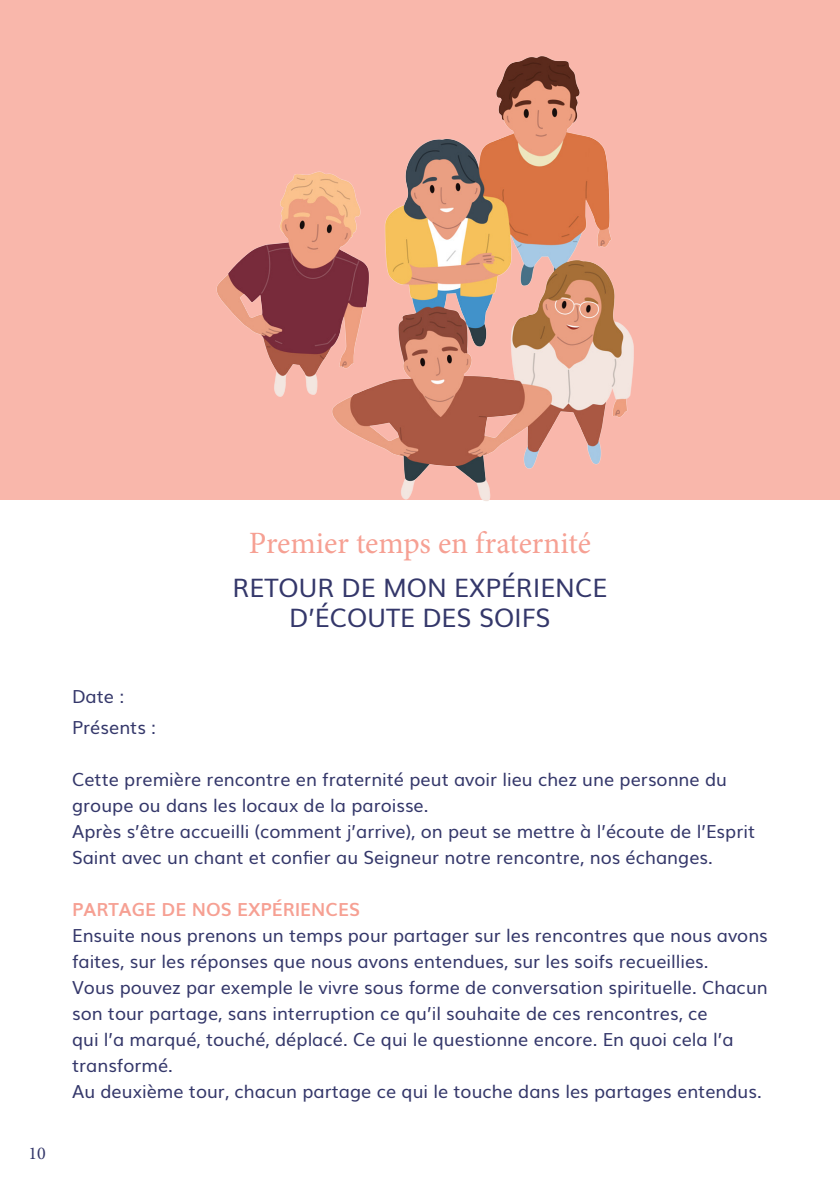
<style>
.page{position:relative;width:840px;height:1191px;background:#fff}
.page>*{position:absolute;margin:0;border:0;box-sizing:border-box;transform-origin:0 0}
.t1{font:31px "Minion Pro";color:#f6a093}
.t2{font:25.4px/30.4px "Muli";color:#34376a;text-align:center}
.t3{font:18px/26px "Muli";color:#34376a}
.t4{font:700 18px "Muli";color:#f6a093}
.t5{font:18px "Minion Pro";color:#34376a}
</style>
<div class="page">
<div style="left:0;top:0;width:839px;height:499px;background:#f9b7ab"></div>
<img style="left:195px;top:56px;width:449px;height:445px">
<p class="t5" style="left:28px;top:1140px;width:19px">10</p>
<p class="t1" style="left:249px;top:522px;width:343px">Premier temps en fraternité</p>
<p class="t2" style="left:232px;top:570px;width:376px">RETOUR DE MON EXPÉRIENCE<br>D’ÉCOUTE DES SOIFS</p>
<p class="t3" style="left:72px;top:681px;width:54px">Date :</p>
<p class="t3" style="left:72px;top:713px;width:85px">Présents :</p>
<p class="t3" style="left:72px;top:765px;width:656px">Cette première rencontre en fraternité peut avoir lieu chez une personne du groupe ou dans les locaux de la paroisse.</p>
<p class="t3" style="left:72px;top:817px;width:684px">Après s’être accueilli (comment j’arrive), on peut se mettre à l’écoute de l’Esprit<br>Saint avec un chant et confier au Seigneur notre rencontre, nos échanges.</p>
<p class="t4" style="left:72px;top:895px;width:289px">PARTAGE DE NOS EXPÉRIENCES</p>
<p class="t3" style="left:72px;top:921px;width:697px">Ensuite nous prenons un temps pour partager sur les rencontres que nous avons faites, sur les réponses que nous avons entendues, sur les soifs recueillies.</p>
<p class="t3" style="left:72px;top:973px;width:696px">Vous pouvez par exemple le vivre sous forme de conversation spirituelle. Chacun son tour partage, sans interruption ce qu’il souhaite de ces rencontres, ce<br>qui l’a marqué, touché, déplacé. Ce qui le questionne encore. En quoi cela l’a transformé.</p>
<p class="t3" style="left:72px;top:1077px;width:691px">Au deuxième tour, chacun partage ce qui le touche dans les partages entendus.</p>
</div>
